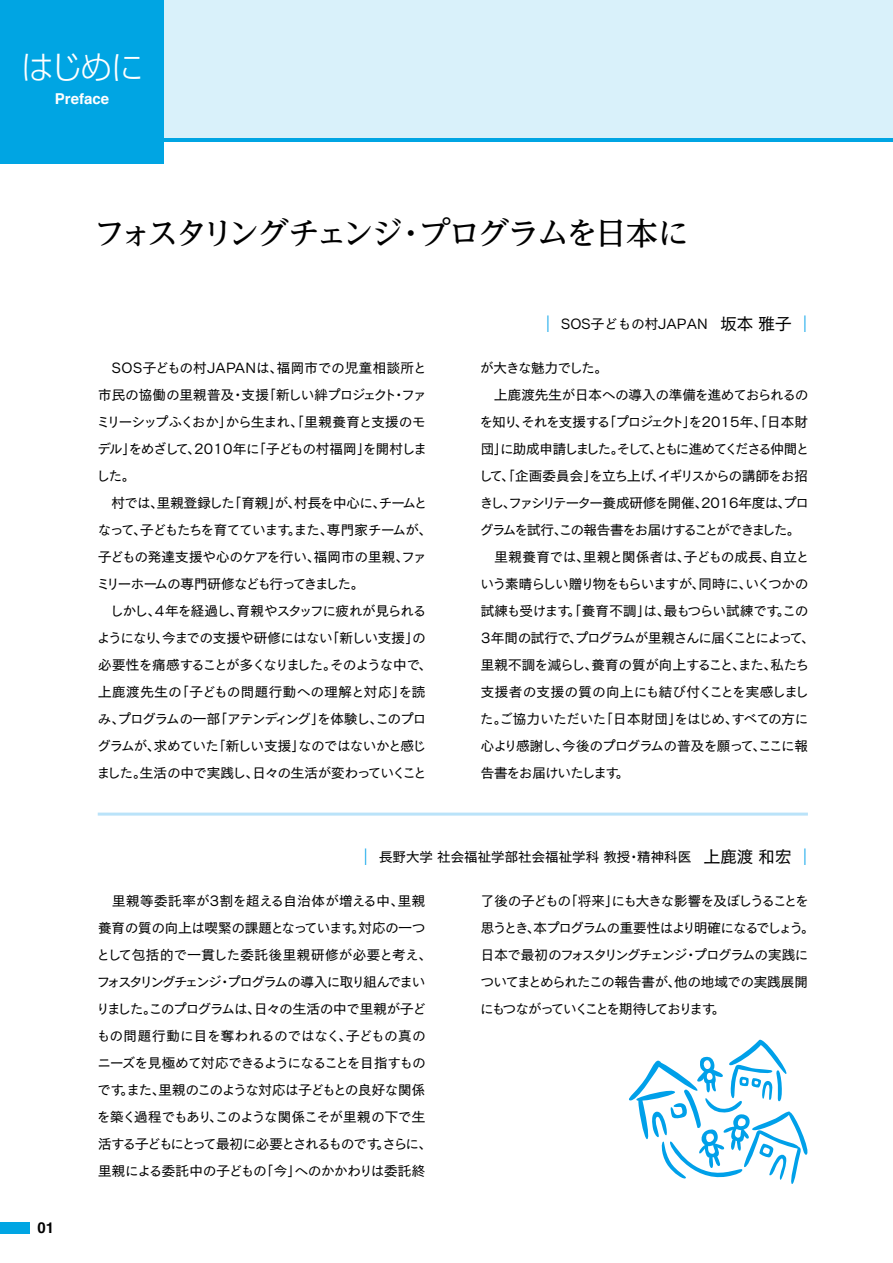
<style>
.page{position:relative;width:893px;height:1263px;background:#fff}
.page>*{position:absolute;margin:0;border:0;box-sizing:border-box;transform-origin:0 0}
.t1{font:300 33px "UD Shin Go Pr 6";color:#fff}
.t2{font:500 31.5px "UD Reimin Pr 6";letter-spacing:-.09em;color:#000}
.t3{font:700 15px "Helvetica";color:#fff}
.t4{font:700 15px "Helvetica";color:#000}
.t5{font:13.5px/27px "New Cezanne Pro M";letter-spacing:-.05em;color:#000}
.t6{font:13.5px/27px "New Cezanne Pro M";letter-spacing:-.09em;color:#000}
.t7{font:13.5px "New Cezanne Pro M";color:#000}
.s1{font-size:16.5px;color:#00a0e9}
.s2{font-size:16.5px}
</style>
<div class="page">
<div style="left:0;top:0;width:893px;height:138px;background:#d9f1fa"></div>
<hr style="left:0;top:138px;width:893px;height:3px;background:#00a5e3">
<div style="left:0;top:0;width:163px;height:163px;background:#00a5e3"></div>
<svg style="left:629px;top:1040px;width:178px;height:144px"></svg>
<hr style="left:98px;top:813px;width:710px;height:3px;background:#bae3f9">
<div style="left:0;top:1222px;width:30px;height:11px;background:#00a5e3"></div>
<h1 class="t1" style="left:21px;top:41px;width:124px">はじめに</h1>
<p class="t3" style="left:55px;top:86px;width:56px">Preface</p>
<h2 class="t2" style="left:94px;top:208px;width:596px">フォスタリングチェンジ・プログラムを日本に</h2>
<p class="t7" style="left:540px;top:312px;width:275px"><span class="s1">｜</span> SOS子どもの村JAPAN <span class="s2">坂本 雅子</span> <span class="s1">｜</span></p>
<p class="t5" style="left:96px;top:353px;width:337px">　SOS子どもの村JAPANは、福岡市での児童相談所と市民の協働の里親普及・支援「新しい絆プロジェクト・ファミリーシップふくおか」から生まれ、「里親養育と支援のモデル」をめざして、2010年に「子どもの村福岡」を開村しました。<br>　村では、里親登録した「育親」が、村長を中心に、チームとなって、子どもたちを育てています。また、専門家チームが、子どもの発達支援や心のケアを行い、福岡市の里親、ファミリーホームの専門研修なども行ってきました。<br>　しかし、４年を経過し、育親やスタッフに疲れが見られるようになり、今までの支援や研修にはない「新しい支援」の必要性を痛感することが多くなりました。そのような中で、上鹿渡先生の「子どもの問題行動への理解と対応」を読み、プログラムの一部「アテンディング」を体験し、このプログラムが、求めていた「新しい支援」なのではないかと感じました。生活の中で実践し、日々の生活が変わっていくこと</p>
<p class="t5" style="left:479px;top:353px;width:337px">が大きな魅力でした。<br>　上鹿渡先生が日本への導入の準備を進めておられるのを知り、それを支援する「プロジェクト」を2015年、「日本財団」に助成申請しました。そして、ともに進めてくださる仲間として、「企画委員会」を立ち上げ、イギリスからの講師をお招きし、ファシリテーター養成研修を開催、2016年度は、プログラムを試行、この報告書をお届けすることができました。　里親養育では、里親と関係者は、子どもの成長、自立という素晴らしい贈り物をもらいますが、同時に、いくつかの試練も受けます。「養育不調」は、最もつらい試練です。この<br>３年間の試行で、プログラムが里親さんに届くことによって、里親不調を減らし、養育の質が向上すること、また、私たち支援者の支援の質の向上にも結び付くことを実感しました。ご協力いただいた「日本財団」をはじめ、すべての方に心より感謝し、今後のプログラムの普及を願って、ここに報告書をお届けいたします。</p>
<p class="t7" style="left:357px;top:845px;width:457px"><span class="s1">｜</span> 長野大学 社会福祉学部社会福祉学科 教授・精神科医 <span class="s2">上鹿渡 和宏</span> <span class="s1">｜</span></p>
<p class="t4" style="left:37px;top:1215px;width:18px">01</p>
<p class="t5" style="left:96px;top:886px;width:337px">　里親等委託率が3割を超える自治体が増える中、里親養育の質の向上は喫緊の課題となっています。対応の一つとして包括的で一貫した委託後里親研修が必要と考え、フォスタリングチェンジ・プログラムの導入に取り組んでまいりました。このプログラムは、日々の生活の中で里親が子どもの問題行動に目を奪われるのではなく、子どもの真のニーズを見極めて対応できるようになることを目指すものです。また、里親のこのような対応は子どもとの良好な関係を築く過程でもあり、このような関係こそが里親の下で生活する子どもにとって最初に必要とされるものです。さらに、里親による委託中の子どもの「今」へのかかわりは委託終</p>
<p class="t6" style="left:480px;top:886px;width:336px">了後の子どもの「将来」にも大きな影響を及ぼしうることを思うとき、本プログラムの重要性はより明確になるでしょう。日本で最初のフォスタリングチェンジ・プログラムの実践についてまとめられたこの報告書が、他の地域での実践展開にもつながっていくことを期待しております。　</p>
</div>
